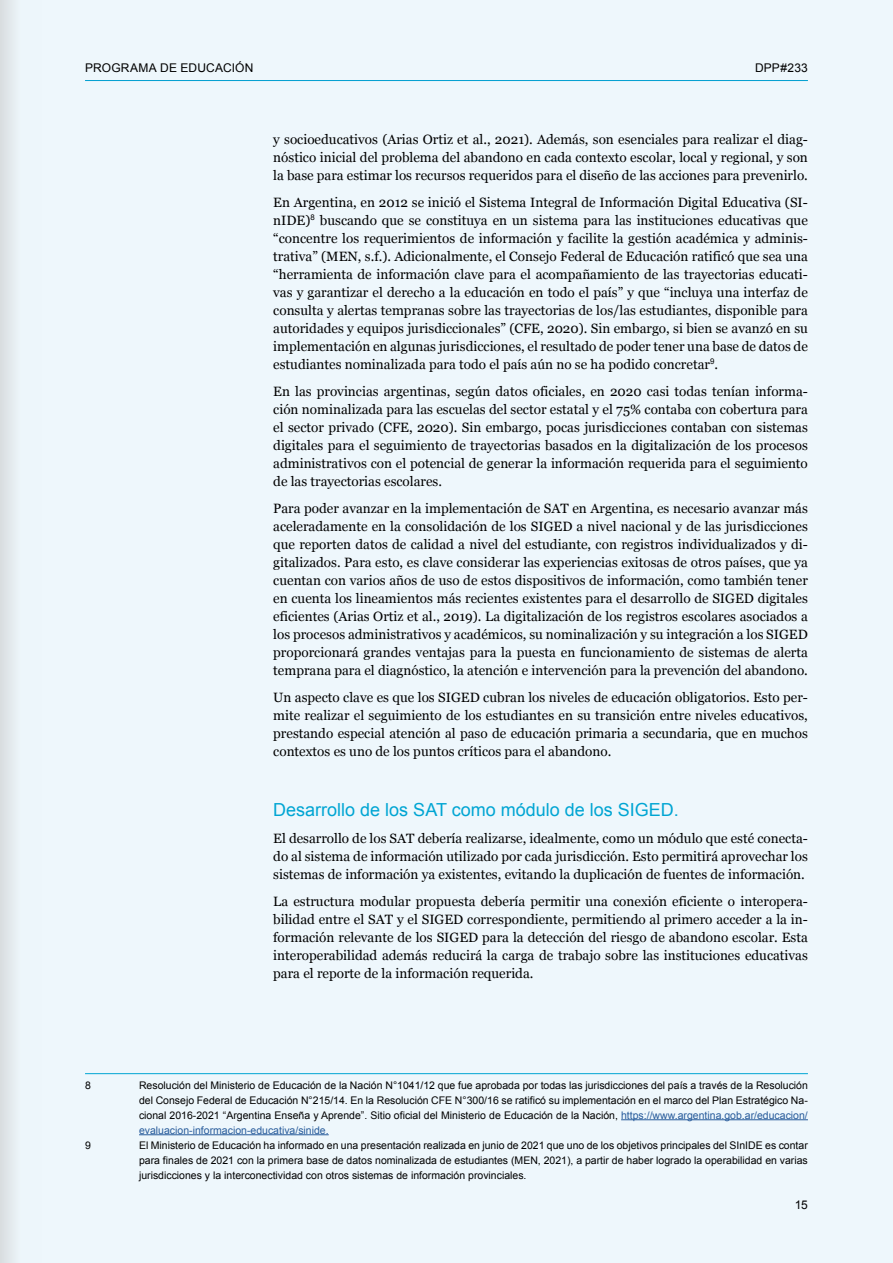
<style>
.page{position:relative;width:893px;height:1263px;background:#eef7fc}
.page>*{position:absolute;margin:0;border:0;box-sizing:border-box;transform-origin:0 0}
.t1{font:18px "Arial";color:#00a5d3}
.t2{font:13.5px/18px "Georgia";color:#000;text-align:justify}
.t3{font:12px "Arial";letter-spacing:.015em;color:#000}
.t4{font:10.5px/15px "Arial";color:#000;text-align:justify}
.s1{color:#275b9b}
</style>
<div class="page">
<hr style="left:85px;top:1073px;width:723px;height:1px;background:#00a5d3">
<hr style="left:621px;top:1119px;width:187px;height:1px;background:#275b9b">
<hr style="left:139px;top:1134px;width:190px;height:1px;background:#275b9b">
<div style="left:0;top:0;width:41px;height:1263px;background:linear-gradient(to right,#dee3e6,#f2fdff)"></div>
<p class="t3" style="left:85px;top:59px;width:170px">PROGRAMA DE EDUCACIÓN</p>
<p class="t3" style="left:755px;top:59px;width:54px">DPP#233</p>
<p class="t2" style="left:273px;top:130px;width:536px">y socioeducativos (Arias Ortiz et al., 2021). Además, son esenciales para realizar el diag&shy;nóstico inicial del problema del abandono en cada contexto escolar, local y regional, y son la base para estimar los recursos requeridos para el diseño de las acciones para prevenirlo.</p>
<p class="t2" style="left:273px;top:193px;width:536px">En Argentina, en 2012 se inició el Sistema Integral de Información Digital Educativa (SI&shy;nIDE)<sup>8</sup> buscando que se constituya en un sistema para las instituciones educativas que “concentre los requerimientos de información y facilite la gestión académica y adminis&shy;trativa” (MEN, s.f.). Adicionalmente, el Consejo Federal de Educación ratificó que sea una “herramienta de información clave para el acompañamiento de las trayectorias educati&shy;vas y garantizar el derecho a la educación en todo el país” y que “incluya una interfaz de consulta y alertas tempranas sobre las trayectorias de los/las estudiantes, disponible para autoridades y equipos jurisdiccionales” (CFE, 2020). Sin embargo, si bien se avanzó en su implementación en algunas jurisdicciones, el resultado de poder tener una base de datos de estudiantes nominalizada para todo el país aún no se ha podido concretar<sup>9</sup>.</p>
<p class="t2" style="left:273px;top:382px;width:536px">En las provincias argentinas, según datos oficiales, en 2020 casi todas tenían informa&shy;ción nominalizada para las escuelas del sector estatal y el 75% contaba con cobertura para el sector privado (CFE, 2020). Sin embargo, pocas jurisdicciones contaban con sistemas digitales para el seguimiento de trayectorias basados en la digitalización de los procesos administrativos con el potencial de generar la información requerida para el seguimiento de las trayectorias escolares.</p>
<p class="t2" style="left:273px;top:499px;width:536px">Para poder avanzar en la implementación de SAT en Argentina, es necesario avanzar más aceleradamente en la consolidación de los SIGED a nivel nacional y de las jurisdicciones que reporten datos de calidad a nivel del estudiante, con registros individualizados y di&shy;gitalizados. Para esto, es clave considerar las experiencias exitosas de otros países, que ya cuentan con varios años de uso de estos dispositivos de información, como también tener en cuenta los lineamientos más recientes existentes para el desarrollo de SIGED digitales eficientes (Arias Ortiz et al., 2019). La digitalización de los registros escolares asociados a los procesos administrativos y académicos, su nominalización y su integración a los SIGED proporcionará grandes ventajas para la puesta en funcionamiento de sistemas de alerta temprana para el diagnóstico, la atención e intervención para la prevención del abandono.</p>
<p class="t2" style="left:273px;top:688px;width:536px">Un aspecto clave es que los SIGED cubran los niveles de educación obligatorios. Esto per&shy;mite realizar el seguimiento de los estudiantes en su transición entre niveles educativos, prestando especial atención al paso de educación primaria a secundaria, que en muchos contextos es uno de los puntos críticos para el abandono.</p>
<h1 class="t1" style="left:273px;top:797px;width:407px">Desarrollo de los SAT como módulo de los SIGED.</h1>
<p class="t2" style="left:273px;top:829px;width:536px">El desarrollo de los SAT debería realizarse, idealmente, como un módulo que esté conecta&shy;do al sistema de información utilizado por cada jurisdicción. Esto permitirá aprovechar los sistemas de información ya existentes, evitando la duplicación de fuentes de información.</p>
<p class="t2" style="left:273px;top:892px;width:536px">La estructura modular propuesta debería permitir una conexión eficiente o interopera&shy;bilidad entre el SAT y el SIGED correspondiente, permitiendo al primero acceder a la in&shy;formación relevante de los SIGED para la detección del riesgo de abandono escolar. Esta interoperabilidad además reducirá la carga de trabajo sobre las instituciones educativas para el reporte de la información requerida.</p>
<p class="t4" style="left:85px;top:1077px;width:7px">8</p>
<p class="t4" style="left:139px;top:1077px;width:670px">Resolución del Ministerio de Educación de la Nación N°1041/12 que fue aprobada por todas las jurisdicciones del país a través de la Resolución del Consejo Federal de Educación N°215/14. En la Resolución CFE N°300/16 se ratificó su implementación en el marco del Plan Estratégico Na&shy;cional 2016-2021 “Argentina Enseña y Aprende”. Sitio oficial del Ministerio de Educación de la Nación, <span class="s1">https://www.argentina.gob.ar/educacion/ evaluacion-informacion-educativa/sinide.</span></p>
<p class="t4" style="left:85px;top:1137px;width:7px">9</p>
<p class="t4" style="left:139px;top:1137px;width:670px">El Ministerio de Educación ha informado en una presentación realizada en junio de 2021 que uno de los objetivos principales del SInIDE es contar para finales de 2021 con la primera base de datos nominalizada de estudiantes (MEN, 2021), a partir de haber logrado la operabilidad en varias jurisdicciones y la interconectividad con otros sistemas de información provinciales.</p>
<p class="t3" style="left:795px;top:1197px;width:15px">15</p>
</div>
